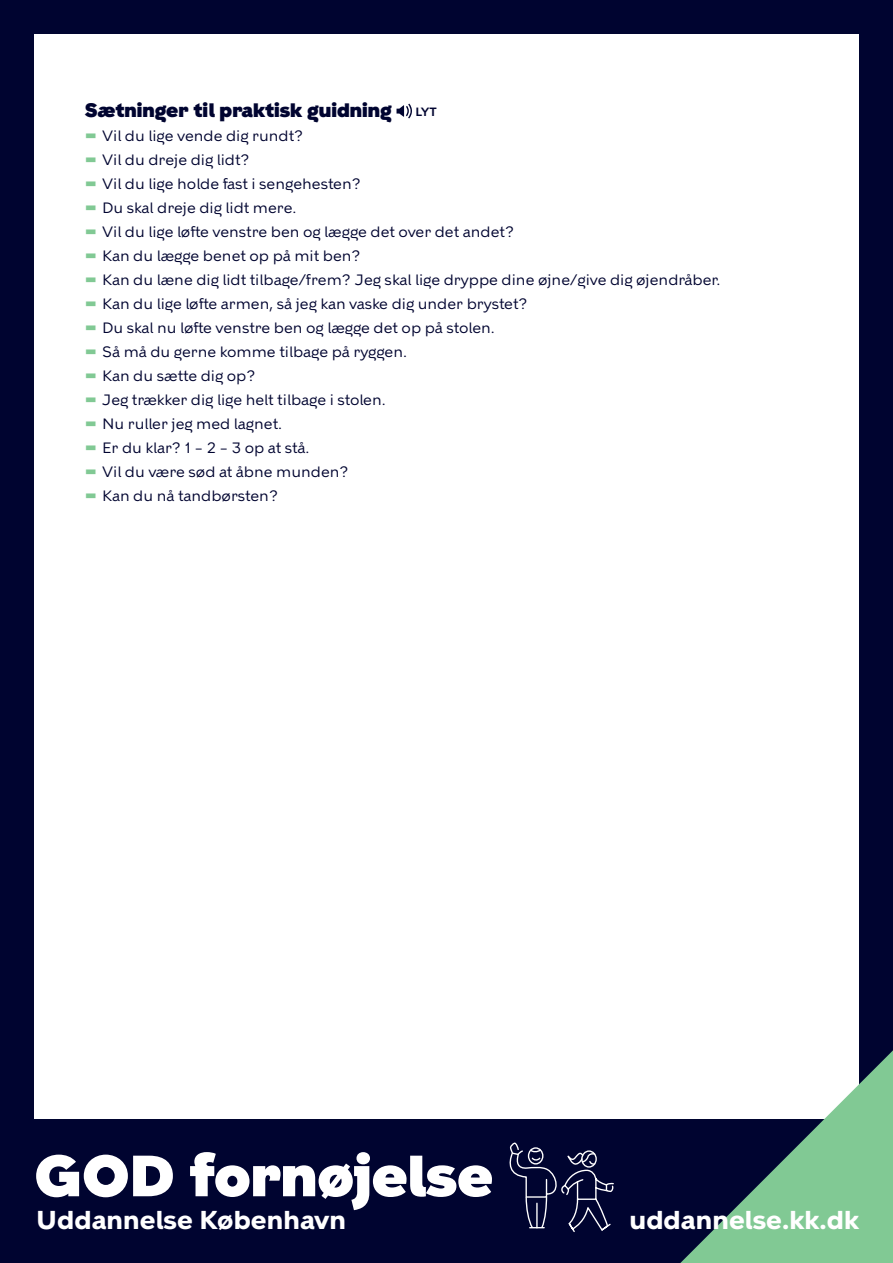
<style>
.page{position:relative;width:893px;height:1263px;background:#000430}
.page>*{position:absolute;margin:0;border:0;box-sizing:border-box;transform-origin:0 0}
.t1{font:900 58.05px "KBH";color:#fff}
.t2{font:700 25.8px "KBH";letter-spacing:.005em;color:#fff}
.t3{font:900 19.5px "KBH";color:#000430}
.t4{font:15px "KBH";color:#000430}
.s1{font-weight:600;font-size:12px}
.s2{font-weight:900;font-size:30px;color:#81c994}
</style>
<div class="page">
<div style="left:34px;top:34px;width:825px;height:1084px;background:#fff"></div>
<svg style="left:509px;top:1142px;width:105px;height:91px"></svg>
<svg style="left:680px;top:1050px;width:213px;height:213px;fill:#81c994"></svg>
<svg style="left:396px;top:104px;width:16px;height:15px"></svg>
<h3 class="t3" style="left:85px;top:99px;width:353px">Sætninger til praktisk guidning <span class="s1">LYT</span></h3>
<p class="t4" style="left:85px;top:126px;width:220px"><span class="s2">–</span> Vil du lige vende dig rundt?</p>
<p class="t4" style="left:85px;top:150px;width:166px"><span class="s2">–</span> Vil du dreje dig lidt?</p>
<p class="t4" style="left:85px;top:174px;width:277px"><span class="s2">–</span> Vil du lige holde fast i sengehesten?</p>
<p class="t4" style="left:85px;top:198px;width:213px"><span class="s2">–</span> Du skal dreje dig lidt mere.</p>
<p class="t4" style="left:85px;top:222px;width:431px"><span class="s2">–</span> Vil du lige løfte venstre ben og lægge det over det andet?</p>
<p class="t4" style="left:85px;top:246px;width:277px"><span class="s2">–</span> Kan du lægge benet op på mit ben?</p>
<p class="t4" style="left:85px;top:270px;width:637px"><span class="s2">–</span> Kan du læne dig lidt tilbage/frem? Jeg skal lige dryppe dine øjne/give dig øjendråber.</p>
<p class="t4" style="left:85px;top:294px;width:444px"><span class="s2">–</span> Kan du lige løfte armen, så jeg kan vaske dig under brystet?</p>
<p class="t4" style="left:85px;top:318px;width:411px"><span class="s2">–</span> Du skal nu løfte venstre ben og lægge det op på stolen.</p>
<p class="t4" style="left:85px;top:342px;width:324px"><span class="s2">–</span> Så må du gerne komme tilbage på ryggen.</p>
<p class="t4" style="left:85px;top:366px;width:172px"><span class="s2">–</span> Kan du sætte dig op?</p>
<p class="t4" style="left:85px;top:390px;width:302px"><span class="s2">–</span> Jeg trækker dig lige helt tilbage i stolen.</p>
<p class="t4" style="left:85px;top:414px;width:199px"><span class="s2">–</span> Nu ruller jeg med lagnet.</p>
<p class="t4" style="left:85px;top:438px;width:226px"><span class="s2">–</span> Er du klar? 1 – 2 – 3 op at stå.</p>
<p class="t4" style="left:85px;top:462px;width:265px"><span class="s2">–</span> Vil du være sød at åbne munden?</p>
<p class="t4" style="left:85px;top:486px;width:195px"><span class="s2">–</span> Kan du nå tandbørsten?</p>
<h1 class="t1" style="left:34px;top:1141px;width:460px">GOD fornøjelse</h1>
<h2 class="t2" style="left:36px;top:1204px;width:311px">Uddannelse København</h2>
<h2 class="t2" style="left:629px;top:1204px;width:231px">uddannelse.kk.dk</h2>
</div>
